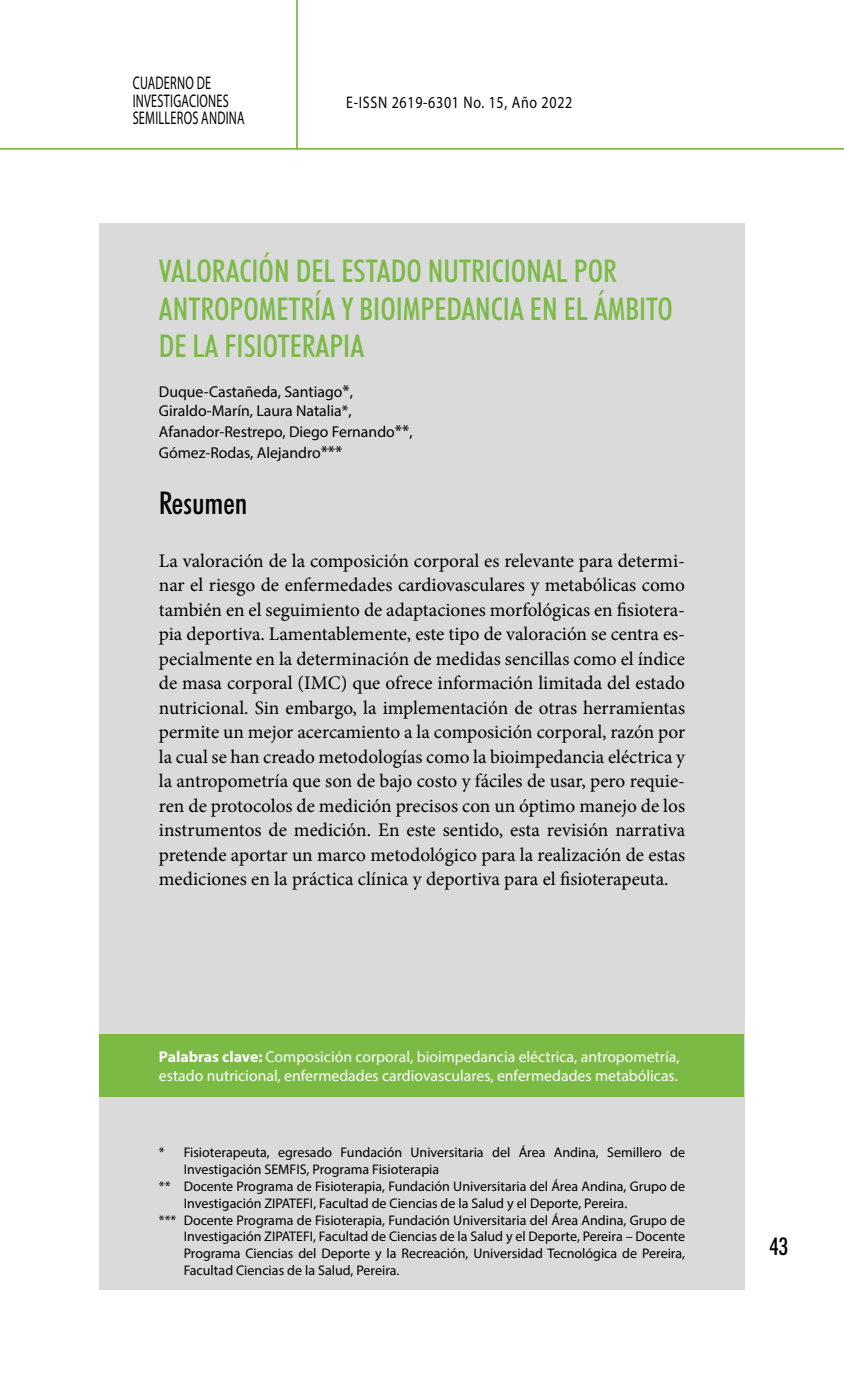
<style>
.page{position:relative;width:844px;height:1389px;background:#fff}
.page>*{position:absolute;margin:0;border:0;box-sizing:border-box;transform-origin:0 0}
.t1{font:500 condensed 31.5px/37.8px "Futura BT";color:#7cba46}
.t2{font:500 condensed 31.5px "Futura BT";color:#000}
.t3{font:500 condensed 24.5px "Futura BT";color:#000}
.t4{font:19.25px/24.5px "Minion Pro";color:#000;text-align:justify}
.t5{font:18.38px/17.5px "Myriad Pro";letter-spacing:.02em;color:#000;scale:.67 1}
.t6{font:16.8px "Myriad Pro";letter-spacing:.05em;color:#000;scale:.83 1}
.t7{font:15.75px/19.2px "Myriad Pro";color:#fff}
.t8{font:15.75px/18.9px "Myriad Pro";color:#000}
.t9{font:14px "Myriad Pro";color:#000}
.s1{font-size:17.5px}
.s2{font-weight:700}
</style>
<div class="page">
<hr style="left:0;top:148px;width:843px;height:2px;background:#7cba46">
<hr style="left:296px;top:0;width:2px;height:150px;background:#7cba46">
<div style="left:99px;top:223px;width:645px;height:1067px;background:#dadada"></div>
<div style="left:99px;top:1034px;width:644px;height:63px;background:#7cba46"></div>
<p class="t5" style="left:133px;top:74px;width:169px">CUADERNO DE<br>INVESTIGACIONES<br>SEMILLEROS ANDINA</p>
<p class="t6" style="left:346px;top:92px;width:274px">E-ISSN 2619-6301 No. 15, Año 2022</p>
<h1 class="t1" style="left:159px;top:251px;width:515px">VALORACIÓN DEL ESTADO NUTRICIONAL POR<br>ANTROPOMETRÍA Y BIOIMPEDANCIA EN EL ÁMBITO<br>DE LA FISIOTERAPIA</h1>
<p class="t8" style="left:159px;top:382px;width:196px">Duque-Castañeda, Santiago<span class="s1">*</span>,<br>Giraldo-Marín, Laura Natalia*,</p>
<p class="t8" style="left:159px;top:421px;width:255px;line-height:21px">Afanador-Restrepo, Diego Fernando<span class="s1">**</span>,<br>Gómez-Rodas, Alejandro<span class="s1">***</span></p>
<h1 class="t2" style="left:159px;top:484px;width:90px">Resumen</h1>
<p class="t4" style="left:159px;top:548px;width:527px">La valoración de la composición corporal es relevante para determi&shy;nar el riesgo de enfermedades cardiovasculares y metabólicas como también en el seguimiento de adaptaciones morfológicas en fisiotera&shy;pia deportiva. Lamentablemente, este tipo de valoración se centra es&shy;pecialmente en la determinación de medidas sencillas como el índice de masa corporal (IMC) que ofrece información limitada del estado nutricional. Sin embargo, la implementación de otras herramientas permite un mejor acercamiento a la composición corporal, razón por la cual se han creado metodologías como la bioimpedancia eléctrica y la antropometría que son de bajo costo y fáciles de usar, pero requie&shy;ren de protocolos de medición precisos con un óptimo manejo de los instrumentos de medición. En este sentido, esta revisión narrativa pretende aportar un marco metodológico para la realización de estas mediciones en la práctica clínica y deportiva para el fisioterapeuta.</p>
<p class="t7" style="left:159px;top:1047px;width:522px"><span class="s2">Palabras clave:</span> Composición corporal, bioimpedancia eléctrica, antropometría, estado nutricional, enfermedades cardiovasculares, enfermedades metabólicas.</p>
<p class="t9" style="left:159px;top:1144px;width:527px">* Fisioterapeuta, egresado Fundación Universitaria del Área Andina, Semillero de</p>
<p class="t9" style="left:184px;top:1161px;width:257px">Investigación SEMFIS, Programa Fisioterapia</p>
<p class="t9" style="left:159px;top:1178px;width:527px">** Docente Programa de Fisioterapia, Fundación Universitaria del Área Andina, Grupo de</p>
<p class="t9" style="left:184px;top:1194px;width:445px">Investigación ZIPATEFI, Facultad de Ciencias de la Salud y el Deporte, Pereira.</p>
<p class="t9" style="left:159px;top:1211px;width:527px">*** Docente Programa de Fisioterapia, Fundación Universitaria del Área Andina, Grupo de</p>
<p class="t9" style="left:184px;top:1228px;width:503px">Investigación ZIPATEFI, Facultad de Ciencias de la Salud y el Deporte, Pereira – Docente</p>
<p class="t9" style="left:184px;top:1245px;width:503px">Programa Ciencias del Deporte y la Recreación, Universidad Tecnológica de Pereira,</p>
<p class="t9" style="left:184px;top:1262px;width:217px">Facultad Ciencias de la Salud, Pereira.</p>
<p class="t3" style="left:769px;top:1231px;width:20px">43</p>
</div>
